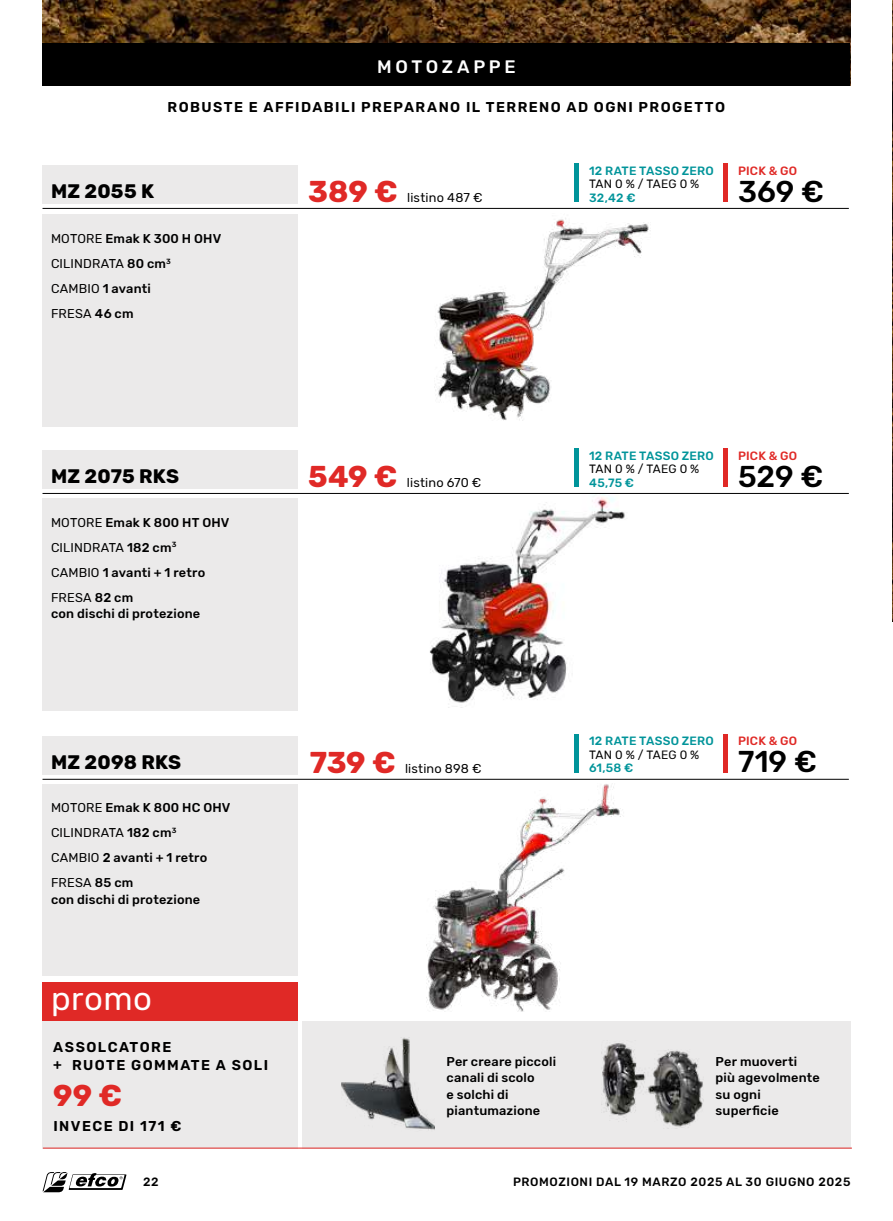
<style>
.page{position:relative;width:893px;height:1221px;background:#fff}
.page>*{position:absolute;margin:0;border:0;box-sizing:border-box;transform-origin:0 0}
.t1{font:33px "Rubik";letter-spacing:.015em;color:#fff}
.t2{font:700 30px "Rubik";letter-spacing:-.005em;color:#e02926}
.t3{font:500 30px "Rubik";color:#000}
.t4{font:700 19.5px "Rubik";letter-spacing:.005em;color:#000}
.t5{font:500 18px "Rubik";letter-spacing:.2em;color:#fff}
.t6{font:600 14.25px/18px "Rubik";letter-spacing:.1em;color:#000}
.t7{font:500 12.75px/25px "Rubik";letter-spacing:.015em;color:#000}
.t8{font:12.75px/25px "Rubik";letter-spacing:.01em;color:#000}
.t9{font:500 12px "Rubik";letter-spacing:.02em;color:#00949a}
.t10{font:500 12px "Rubik";letter-spacing:.05em;color:#000}
.t11{font:12px "Rubik";letter-spacing:.01em;color:#000}
.t12{font:500 12px "Rubik";letter-spacing:.015em;color:#e02926}
.s1{font-weight:500}
.s2{font-weight:400}
</style>
<div class="page">
<img style="left:42px;top:0;width:808px;height:43px">
<div style="left:42px;top:43px;width:808px;height:42px;background:#000"></div>
<img style="left:434px;top:218px;width:215px;height:203px">
<div style="left:43px;top:165px;width:255px;height:39px;background:#ebeaea"></div>
<div style="left:43px;top:214px;width:255px;height:213px;background:#ebeaea"></div>
<hr style="left:43px;top:208px;width:806px;height:1px;background:#000">
<hr style="left:723px;top:163px;width:4px;height:39px;background:#e02926">
<div style="left:574px;top:163px;width:5px;height:38px;background:#00949a"></div>
<img style="left:430px;top:494px;width:195px;height:213px">
<hr style="left:723px;top:448px;width:4px;height:38px;background:#e02926">
<div style="left:43px;top:450px;width:255px;height:39px;background:#ebeaea"></div>
<div style="left:43px;top:498px;width:255px;height:212px;background:#ebeaea"></div>
<hr style="left:43px;top:493px;width:806px;height:1px;background:#000">
<div style="left:574px;top:448px;width:5px;height:38px;background:#00949a"></div>
<img style="left:892px;top:0;width:1px;height:621px">
<div style="left:43px;top:1020px;width:255px;height:128px;background:#ebeaea"></div>
<div style="left:302px;top:1020px;width:548px;height:128px;background:#ebeaea"></div>
<hr style="left:43px;top:1147px;width:809px;height:1px;background:#e02926">
<img style="left:602px;top:1043px;width:101px;height:85px">
<img style="left:341px;top:1037px;width:94px;height:93px">
<hr style="left:723px;top:734px;width:4px;height:38px;background:#e02926">
<div style="left:43px;top:736px;width:255px;height:38px;background:#ebeaea"></div>
<div style="left:43px;top:783px;width:255px;height:192px;background:#ebeaea"></div>
<hr style="left:43px;top:778px;width:806px;height:1px;background:#000">
<div style="left:574px;top:734px;width:5px;height:38px;background:#00949a"></div>
<img style="left:426px;top:784px;width:197px;height:227px">
<div style="left:43px;top:982px;width:255px;height:38px;background:#e02926"></div>
<svg style="left:43px;top:1172px;width:84px;height:20px"></svg>
<h3 class="t5" style="left:377px;top:56px;width:140px">MOTOZAPPE</h3>
<p class="t6" style="left:168px;top:98px;width:559px">ROBUSTE E AFFIDABILI PREPARANO IL TERRENO AD OGNI PROGETTO</p>
<h3 class="t4" style="left:51px;top:179px;width:105px">MZ 2055 K</h3>
<p class="t8" style="left:51px;top:226px;width:172px">MOTORE <span class="s1">Emak K 300 H OHV<br></span>CILINDRATA <span class="s1">80 cm</span><sup>3<br></sup>CAMBIO <span class="s1">1 avanti<br></span>FRESA <span class="s1">46 cm</span></p>
<h2 class="t2" style="left:308px;top:174px;width:91px">389 €</h2>
<p class="t8" style="left:407px;top:185px;width:77px">listino 487 €</p>
<p class="t9" style="left:589px;top:163px;width:126px">12 RATE TASSO ZERO</p>
<p class="t12" style="left:738px;top:163px;width:61px">PICK &amp; GO</p>
<p class="t11" style="left:589px;top:177px;width:112px">TAN 0 % / TAEG 0 %</p>
<p class="t9" style="left:589px;top:190px;width:48px">32,42 €</p>
<h2 class="t3" style="left:738px;top:174px;width:88px">369 €</h2>
<h3 class="t4" style="left:51px;top:464px;width:129px">MZ 2075 RKS</h3>
<p class="t7" style="left:51px;top:510px;width:180px"><span class="s2">MOTORE</span> Emak K 800 HT OHV<br><span class="s2">CILINDRATA</span> 182 cm<sup>3<br></sup><span class="s2">CAMBIO</span> 1 avanti + 1 retro<br><span class="s2">FRESA</span> 82 cm</p>
<p class="t7" style="left:51px;top:601px;width:151px">con dischi di protezione</p>
<h2 class="t2" style="left:308px;top:458px;width:91px">549 €</h2>
<p class="t8" style="left:407px;top:470px;width:76px">listino 670 €</p>
<p class="t9" style="left:589px;top:448px;width:126px">12 RATE TASSO ZERO</p>
<p class="t11" style="left:589px;top:462px;width:112px">TAN 0 % / TAEG 0 %</p>
<p class="t9" style="left:589px;top:475px;width:46px">45,75 €</p>
<p class="t12" style="left:738px;top:448px;width:61px">PICK &amp; GO</p>
<h2 class="t3" style="left:738px;top:459px;width:87px">529 €</h2>
<h3 class="t4" style="left:51px;top:750px;width:132px">MZ 2098 RKS</h3>
<p class="t7" style="left:51px;top:795px;width:181px"><span class="s2">MOTORE</span> Emak K 800 HC OHV<br><span class="s2">CILINDRATA</span> 182 cm<sup>3<br></sup><span class="s2">CAMBIO</span> 2 avanti + 1 retro<br><span class="s2">FRESA</span> 85 cm</p>
<p class="t7" style="left:51px;top:887px;width:151px">con dischi di protezione</p>
<h1 class="t1" style="left:51px;top:980px;width:102px">promo</h1>
<p class="t6" style="left:53px;top:1038px;width:217px">ASSOLCATORE<br>+ RUOTE GOMMATE A SOLI</p>
<h2 class="t2" style="left:53px;top:1078px;width:71px">99 €</h2>
<p class="t6" style="left:53px;top:1117px;width:130px">INVECE DI 171 €</p>
<h2 class="t2" style="left:310px;top:744px;width:87px">739 €</h2>
<p class="t8" style="left:405px;top:755px;width:78px">listino 898 €</p>
<p class="t9" style="left:589px;top:734px;width:126px">12 RATE TASSO ZERO</p>
<p class="t11" style="left:589px;top:748px;width:112px">TAN 0 % / TAEG 0 %</p>
<p class="t9" style="left:589px;top:761px;width:46px">61,58 €</p>
<p class="t12" style="left:738px;top:734px;width:61px">PICK &amp; GO</p>
<h2 class="t3" style="left:738px;top:744px;width:80px">719 €</h2>
<p class="t7" style="left:446px;top:1053px;width:111px;line-height:16.5px">Per creare piccoli canali di scolo<br>e solchi di piantumazione</p>
<p class="t7" style="left:716px;top:1053px;width:106px;line-height:16.5px">Per muoverti<br>più agevolmente su ogni superficie</p>
<p class="t10" style="left:143px;top:1174px;width:17px">22</p>
<p class="t10" style="left:513px;top:1174px;width:339px">PROMOZIONI DAL 19 MARZO 2025 AL 30 GIUGNO 2025</p>
</div>
